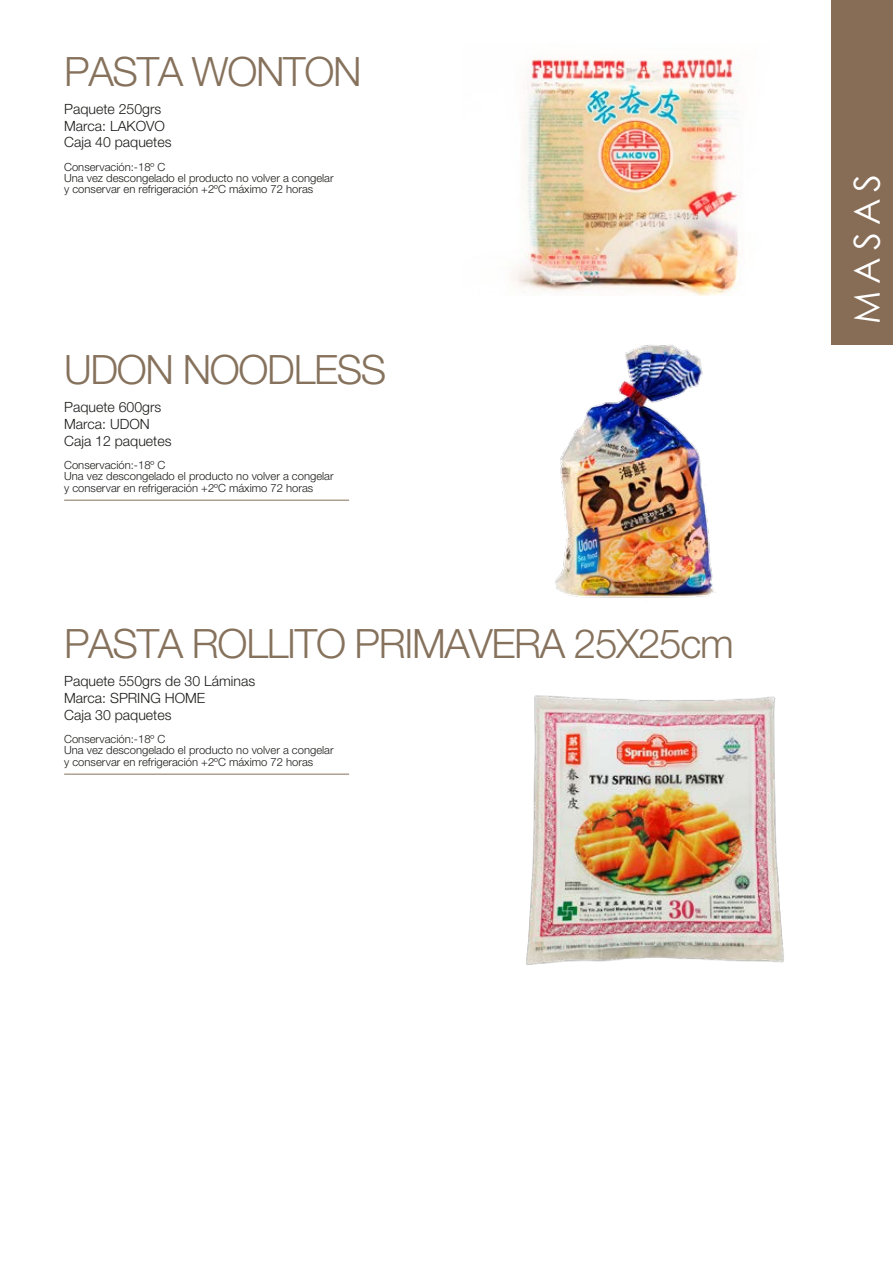
<style>
.page{position:relative;width:893px;height:1263px;background:#fff}
.page>*{position:absolute;margin:0;border:0;box-sizing:border-box;transform-origin:0 0}
.t1{font:300 40.5px "Helvetica Neue LT Std";letter-spacing:-.035em;color:#86725c}
.t2{font:35.85px "Century Gothic";letter-spacing:.2em;color:#fff}
.t3{font:300 14.1px/17px "Helvetica Neue LT Std";color:#1b1b19}
.t4{font:300 11.25px/11.2px "Helvetica Neue LT Std";color:#1b1b19}
</style>
<div class="page">
<img style="left:511px;top:58px;width:228px;height:238px">
<hr style="left:64px;top:500px;width:285px;height:1px;background:#86725c">
<hr style="left:64px;top:774px;width:285px;height:1px;background:#86725c">
<div style="left:831px;top:0;width:62px;height:344px;background:#876c56"></div>
<img style="left:555px;top:344px;width:161px;height:254px">
<img style="left:526px;top:695px;width:258px;height:270px">
<h1 class="t1" style="left:64px;top:46px;width:299px">PASTA WONTON</h1>
<p class="t3" style="left:64px;top:100px;width:109px">Paquete 250grs<br>Marca: LAKOVO<br>Caja 40 paquetes</p>
<p class="t4" style="left:64px;top:161px;width:271px">Conservación:-18º C<br>Una vez descongelado el producto no volver a congelar y conservar en refrigeración +2ºC máximo 72 horas</p>
<h1 class="t1" style="left:64px;top:345px;width:324px">UDON NOODLESS</h1>
<p class="t3" style="left:64px;top:398px;width:109px">Paquete 600grs<br>Marca: UDON<br>Caja 12 paquetes</p>
<p class="t4" style="left:64px;top:459px;width:271px">Conservación:-18º C<br>Una vez descongelado el producto no volver a congelar y conservar en refrigeración +2ºC máximo 72 horas</p>
<h1 class="t1" style="left:64px;top:619px;width:671px">PASTA ROLLITO PRIMAVERA 25X25cm</h1>
<p class="t3" style="left:64px;top:672px;width:192px">Paquete 550grs de 30 Láminas<br>Marca: SPRING HOME<br>Caja 30 paquetes</p>
<p class="t4" style="left:64px;top:733px;width:271px">Conservación:-18º C<br>Una vez descongelado el producto no volver a congelar y conservar en refrigeración +2ºC máximo 72 horas</p>
<h2 class="t2" style="left:842px;top:324px;width:152px;rotate:-90deg">MASAS</h2>
</div>
